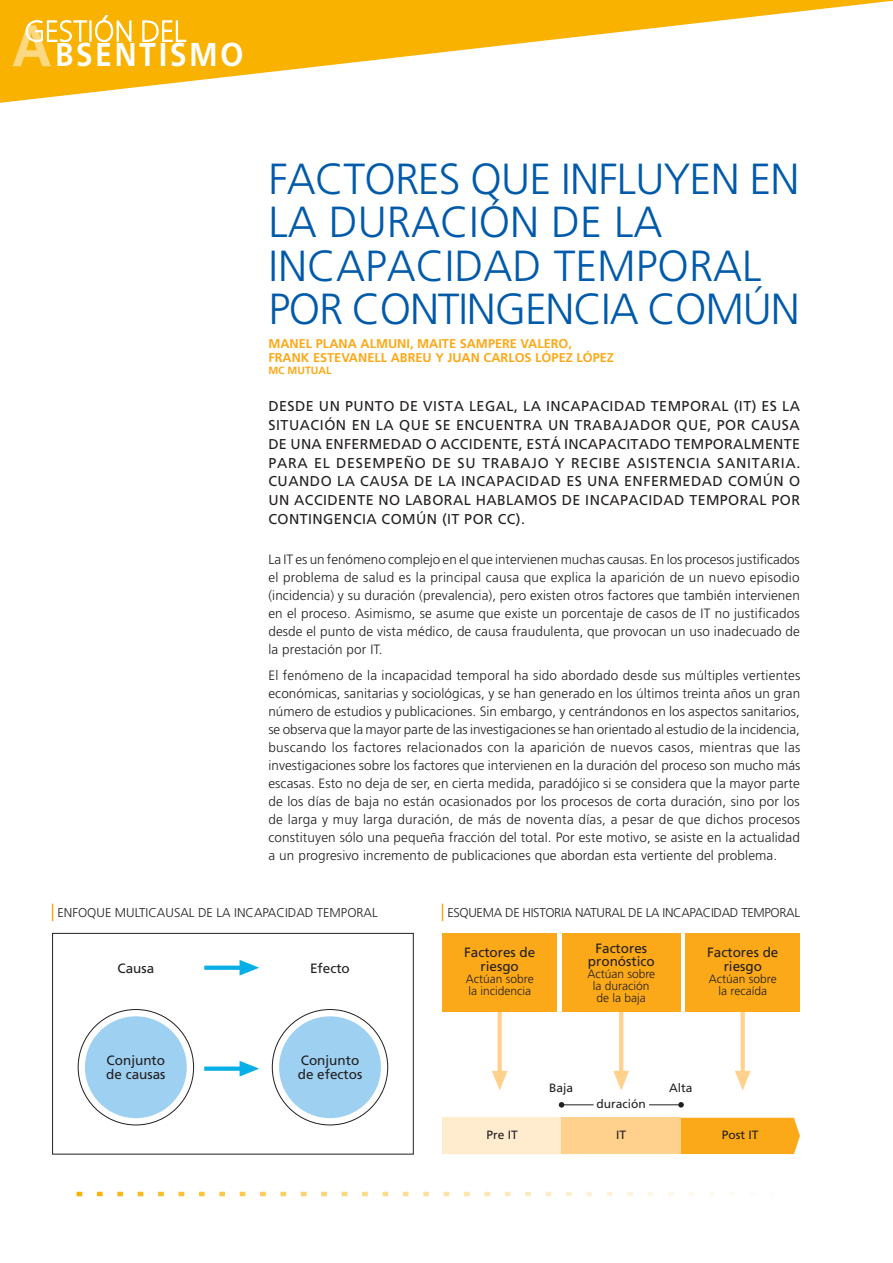
<style>
.page{position:relative;width:893px;height:1263px;background:#fff}
.page>*{position:absolute;margin:0;border:0;box-sizing:border-box;transform-origin:0 0}
.t1{font:300 43.5px/43.5px "Frutiger";letter-spacing:-.015em;color:#005aaa}
.t2{font:700 33px "Frutiger Neue LT Pro";letter-spacing:.08em;color:#fff;scale:.91 1}
.t3{font:14.25px/18.8px "Frutiger";letter-spacing:.03em;color:#231f20;text-align:justify}
.t4{font:300 13.5px/18px "Frutiger";letter-spacing:.01em;color:#231f20;text-align:justify}
.t5{font:13.5px/13.5px "Frutiger";color:#231f20;text-align:center}
.t6{font:700 12.75px/14.2px "Frutiger";color:#fba919}
.t7{font:300 12.75px "Frutiger";letter-spacing:-.025em;color:#231f20}
.t8{font:300 12.75px "Frutiger";color:#231f20}
.t9{font:300 12px/12px "Frutiger";color:#231f20;text-align:center}
.t10{font:12px "Frutiger";color:#231f20}
.t11{font:700 10.5px "Frutiger";color:#fba919}
.s1{font-size:57.75px;color:#fcd880}
</style>
<div class="page">
<svg style="left:77px;top:1192px;width:637px;height:4px"></svg>
<svg style="left:0;top:0;width:893px;height:103px"></svg>
<svg style="left:12px;top:19px;width:76px;height:48px;background:#f9bb20"></svg>
<div style="left:89px;top:20px;width:3px;height:22px;border:2px solid #fff"></div>
<svg style="left:94px;top:13px;width:38px;height:34px"></svg>
<svg style="left:142px;top:20px;width:45px;height:23px"></svg>
<div style="left:52px;top:933px;width:362px;height:221px;border:1px solid #231f20"></div>
<svg style="left:52px;top:904px;width:1px;height:17px"></svg>
<div style="left:85px;top:1016px;width:102px;height:102px;background:#9dd0f1;border-radius:50%"></div>
<div style="left:279px;top:1016px;width:102px;height:102px;background:#9dd0f1;border-radius:50%"></div>
<div style="left:204px;top:1066px;width:37px;height:5px;background:#08afe6"></div>
<svg style="left:240px;top:1061px;width:19px;height:15px"></svg>
<div style="left:204px;top:965px;width:37px;height:5px;background:#08afe6"></div>
<svg style="left:240px;top:960px;width:19px;height:15px"></svg>
<svg style="left:442px;top:904px;width:1px;height:17px"></svg>
<svg style="left:498px;top:1012px;width:4px;height:59px"></svg>
<svg style="left:492px;top:1071px;width:16px;height:19px"></svg>
<div style="left:442px;top:933px;width:115px;height:79px;background:#fba919"></div>
<hr style="left:619px;top:1007px;width:4px;height:65px;background:#ffd18d">
<svg style="left:613px;top:1071px;width:16px;height:19px"></svg>
<div style="left:562px;top:933px;width:118px;height:79px;background:#fba919"></div>
<svg style="left:741px;top:1012px;width:4px;height:59px"></svg>
<svg style="left:735px;top:1071px;width:16px;height:19px"></svg>
<div style="left:685px;top:933px;width:115px;height:79px;background:#fba919"></div>
<div style="left:681px;top:1118px;width:119px;height:36px;background:#fba919"></div>
<div style="left:442px;top:1118px;width:119px;height:36px;background:#ffebcd"></div>
<div style="left:561px;top:1118px;width:120px;height:36px;background:#ffd18d"></div>
<svg style="left:559px;top:1102px;width:35px;height:5px"></svg>
<svg style="left:649px;top:1102px;width:35px;height:5px"></svg>
<h2 class="t2" style="left:13px;top:35px;width:255px"><span class="s1">A</span>BSENTISMO</h2>
<p class="t1" style="left:268px;top:158px;width:533px">FACTORES QUE INFLUYEN EN<br>LA DURACIÓN DE LA<br>INCAPACIDAD TEMPORAL<br>POR CONTINGENCIA COMÚN</p>
<p class="t6" style="left:268px;top:336px;width:347px">MANEL PLANA ALMUNI, MAITE SAMPERE VALERO,<br>FRANK ESTEVANELL ABREU Y JUAN CARLOS LÓPEZ LÓPEZ</p>
<p class="t11" style="left:268px;top:364px;width:64px">MC MUTUAL</p>
<p class="t3" style="left:268px;top:397px;width:533px">DESDE UN PUNTO DE VISTA LEGAL, LA INCAPACIDAD TEMPORAL (IT) ES LA SITUACIÓN EN LA QUE SE ENCUENTRA UN TRABAJADOR QUE, POR CAUSA DE UNA ENFERMEDAD O ACCIDENTE, ESTÁ INCAPACITADO TEMPORALMENTE PARA EL DESEMPEÑO DE SU TRABAJO Y RECIBE ASISTENCIA SANITARIA.<br>CUANDO LA CAUSA DE LA INCAPACIDAD ES UNA ENFERMEDAD COMÚN O UN ACCIDENTE NO LABORAL HABLAMOS DE INCAPACIDAD TEMPORAL POR CONTINGENCIA COMÚN (IT POR CC).</p>
<p class="t4" style="left:268px;top:550px;width:533px">La IT es un fenómeno complejo en el que intervienen muchas causas. En los procesos justificados el problema de salud es la principal causa que explica la aparición de un nuevo episodio (incidencia) y su duración (prevalencia), pero existen otros factores que también intervienen en el proceso. Asimismo, se asume que existe un porcentaje de casos de IT no justificados desde el punto de vista médico, de causa fraudulenta, que provocan un uso inadecuado de la prestación por IT.</p>
<p class="t4" style="left:268px;top:667px;width:534px">El fenómeno de la incapacidad temporal ha sido abordado desde sus múltiples vertientes económicas, sanitarias y sociológicas, y se han generado en los últimos treinta años un gran número de estudios y publicaciones. Sin embargo, y centrándonos en los aspectos sanitarios, se observa que la mayor parte de las investigaciones se han orientado al estudio de la incidencia, buscando los factores relacionados con la aparición de nuevos casos, mientras que las investigaciones sobre los factores que intervienen en la duración del proceso son mucho más escasas. Esto no deja de ser, en cierta medida, paradójico si se considera que la mayor parte de los días de baja no están ocasionados por los procesos de corta duración, sino por los de larga y muy larga duración, de más de noventa días, a pesar de que dichos procesos constituyen sólo una pequeña fracción del total. Por este motivo, se asiste en la actualidad a un progresivo incremento de publicaciones que abordan esta vertiente del problema.</p>
<p class="t8" style="left:58px;top:905px;width:322px">ENFOQUE MULTICAUSAL DE LA INCAPACIDAD TEMPORAL</p>
<p class="t5" style="left:117px;top:962px;width:38px">Causa</p>
<p class="t5" style="left:310px;top:962px;width:41px">Efecto</p>
<p class="t5" style="left:106px;top:1054px;width:61px;text-align:left">Conjunto de causas</p>
<p class="t5" style="left:298px;top:1054px;width:66px;text-align:left">Conjunto de efectos</p>
<p class="t7" style="left:447px;top:905px;width:354px">ESQUEMA DE HISTORIA NATURAL DE LA INCAPACIDAD TEMPORAL</p>
<p class="t5" style="left:464px;top:946px;width:73px">Factores de riesgo</p>
<p class="t9" style="left:466px;top:973px;width:69px;text-align:left">Actúan sobre la incidencia</p>
<p class="t5" style="left:588px;top:941px;width:68px">Factores pronóstico</p>
<p class="t9" style="left:587px;top:968px;width:69px">Actúan sobre la duración de la baja</p>
<p class="t5" style="left:707px;top:946px;width:73px">Factores de riesgo</p>
<p class="t9" style="left:709px;top:973px;width:69px">Actúan sobre la recaída</p>
<p class="t10" style="left:549px;top:1081px;width:26px">Baja</p>
<p class="t10" style="left:669px;top:1081px;width:25px">Alta</p>
<p class="t10" style="left:596px;top:1097px;width:51px">duración</p>
<p class="t10" style="left:486px;top:1127px;width:33px">Pre IT</p>
<p class="t10" style="left:616px;top:1127px;width:12px">IT</p>
<p class="t10" style="left:722px;top:1127px;width:38px">Post IT</p>
</div>
